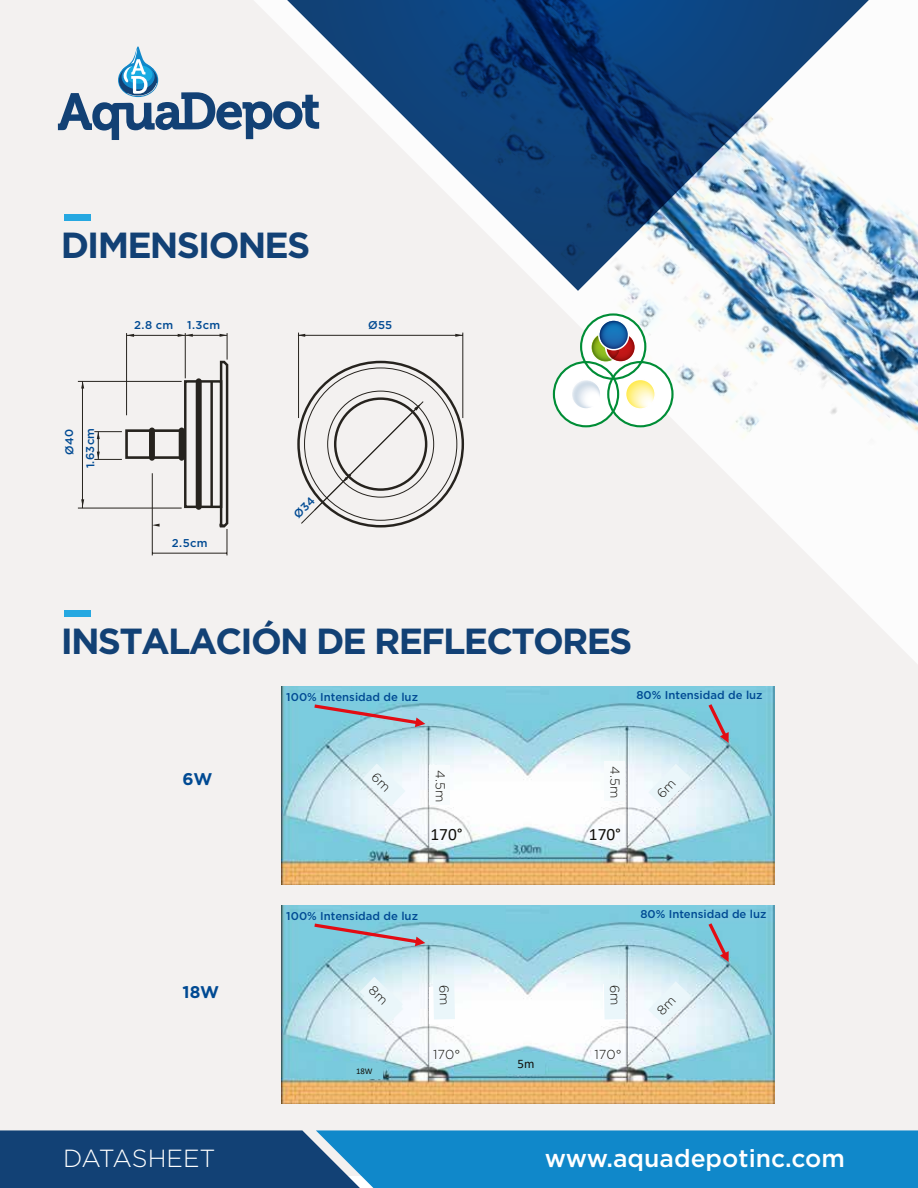
<style>
.page{position:relative;width:918px;height:1188px;background:#fff}
.page>*{position:absolute;margin:0;border:0;box-sizing:border-box;transform-origin:0 0}
.t1{font:700 36.3px "Gotham";letter-spacing:-.05em;color:#124175}
.t2{font:500 24.75px "Gotham";color:#fff}
.t3{font:300 24.75px "Gotham";letter-spacing:-.01em;color:#fff}
.t4{font:17.4px "Calibri";color:#12100b}
.t5{font:700 16.95px "Gotham";color:#004a93}
.t6{font:300 13.05px "Gotham";color:#12100b}
.t7{font:13.05px "Calibri";color:#12100b}
.t8{font:500 11.4px/20.7px "Gotham";color:#004a93;text-align:right}
.t9{font:8.7px "Calibri";color:#12100b}
</style>
<div class="page">
<div style="left:0;top:0;width:918px;height:1176px;background:#f3f1f0"></div>
<img style="left:206px;top:0;width:712px;height:664px">
<svg style="left:58px;top:46px;width:261px;height:94px"></svg>
<svg style="left:0;top:1130px;width:918px;height:58px;background:#1571ac"></svg>
<div style="left:64px;top:214px;width:27px;height:7px;background:#26a8e1"></div>
<div style="left:64px;top:610px;width:27px;height:7px;background:#26a8e1"></div>
<div style="left:184px;top:380px;width:38px;height:128px;border:2px solid #26231e"></div>
<div style="left:196px;top:378px;width:6px;height:132px;background:#26231e;border-radius:3px"></div>
<hr style="left:126px;top:333px;width:1px;height:82px;background:#26231e">
<hr style="left:185px;top:333px;width:1px;height:45px;background:#26231e">
<hr style="left:127px;top:335px;width:58px;height:1px;background:#26231e">
<svg style="left:127px;top:334px;width:7px;height:3px"></svg>
<hr style="left:186px;top:335px;width:41px;height:1px;background:#26231e">
<svg style="left:178px;top:334px;width:15px;height:3px"></svg>
<hr style="left:152px;top:553px;width:75px;height:1px;background:#26231e">
<hr style="left:152px;top:473px;width:1px;height:82px;background:#26231e">
<svg style="left:152px;top:524px;width:8px;height:3px"></svg>
<svg style="left:219px;top:333px;width:11px;height:222px"></svg>
<hr style="left:82px;top:381px;width:1px;height:127px;background:#26231e">
<hr style="left:78px;top:508px;width:104px;height:1px;background:#26231e">
<hr style="left:78px;top:381px;width:104px;height:1px;background:#26231e">
<svg style="left:81px;top:381px;width:3px;height:8px"></svg>
<hr style="left:210px;top:381px;width:3px;height:125px;background:#26231e">
<hr style="left:298px;top:335px;width:165px;height:1px;background:#26231e">
<hr style="left:462px;top:333px;width:1px;height:85px;background:#26231e">
<hr style="left:298px;top:333px;width:1px;height:85px;background:#26231e">
<svg style="left:299px;top:334px;width:6px;height:3px"></svg>
<svg style="left:455px;top:334px;width:8px;height:3px"></svg>
<div style="left:149px;top:428px;width:6px;height:33px;background:#26231e;border-radius:3px"></div>
<div style="left:179px;top:428px;width:6px;height:33px;background:#26231e;border-radius:3px"></div>
<div style="left:125px;top:429px;width:61px;height:30px;border:3px solid #26231e"></div>
<svg style="left:94px;top:431px;width:28px;height:29px"></svg>
<svg style="left:553px;top:313px;width:121px;height:114px"></svg>
<img style="left:281px;top:686px;width:493px;height:199px">
<svg style="left:311px;top:702px;width:114px;height:25px;background:#92b3c2"></svg>
<svg style="left:706px;top:701px;width:23px;height:42px"></svg>
<div style="left:429px;top:765px;width:21px;height:40px;background:#f7fbfc"></div>
<div style="left:604px;top:761px;width:21px;height:40px;background:#f7fbfc"></div>
<img style="left:281px;top:905px;width:493px;height:199px">
<svg style="left:311px;top:921px;width:114px;height:25px;background:#92b3c2"></svg>
<svg style="left:706px;top:920px;width:23px;height:42px"></svg>
<div style="left:429px;top:987px;width:21px;height:37px;background:#fefeff"></div>
<div style="left:603px;top:984px;width:21px;height:37px;background:#fefeff"></div>
<div style="left:508px;top:1053px;width:36px;height:21px;background:#7ccbdc"></div>
<div style="left:346px;top:1063px;width:37px;height:16px;background:#7ccbdc"></div>
<svg style="left:293px;top:400px;width:132px;height:125px"></svg>
<svg style="left:362px;top:764px;width:43px;height:42px"></svg>
<svg style="left:648px;top:764px;width:43px;height:43px"></svg>
<svg style="left:433px;top:979px;width:22px;height:40px"></svg>
<svg style="left:604px;top:979px;width:22px;height:40px"></svg>
<svg style="left:360px;top:977px;width:43px;height:47px"></svg>
<svg style="left:648px;top:981px;width:43px;height:43px"></svg>
<h1 class="t1" style="left:61px;top:224px;width:251px">DIMENSIONES</h1>
<p class="t8" style="left:59px;top:469px;width:42px;rotate:-91deg">Ø40<br>1.63cm</p>
<p class="t8" style="left:134px;top:315px;width:88px">2.8 cm 1.3cm</p>
<p class="t8" style="left:172px;top:532px;width:37px">2.5cm</p>
<p class="t8" style="left:368px;top:315px;width:26px">Ø55</p>
<h1 class="t1" style="left:61px;top:620px;width:573px">INSTALACIÓN DE REFLECTORES</h1>
<h3 class="t5" style="left:183px;top:770px;width:32px">6W</h3>
<h3 class="t5" style="left:183px;top:982px;width:38px">18W</h3>
<p class="t8" style="left:286px;top:686px;width:133px">100% Intensidad de luz</p>
<p class="t8" style="left:637px;top:684px;width:128px">80% Intensidad de luz</p>
<p class="t6" style="left:449px;top:770px;width:33px;rotate:90deg">4.5m</p>
<p class="t6" style="left:623px;top:766px;width:33px;rotate:90deg">4.5m</p>
<h3 class="t4" style="left:431px;top:822px;width:34px">170°</h3>
<h3 class="t4" style="left:589px;top:822px;width:34px">170°</h3>
<p class="t8" style="left:286px;top:905px;width:133px">100% Intensidad de luz</p>
<p class="t8" style="left:640px;top:903px;width:128px">80% Intensidad de luz</p>
<p class="t9" style="left:356px;top:1065px;width:18px">18W</p>
<p class="t7" style="left:449px;top:993px;width:18px;rotate:90deg">6m</p>
<p class="t7" style="left:623px;top:989px;width:18px;rotate:90deg">6m</p>
<p class="t6" style="left:433px;top:1046px;width:29px">170°</p>
<p class="t6" style="left:594px;top:1046px;width:29px">170°</p>
<p class="t7" style="left:518px;top:1054px;width:18px">5m</p>
<h2 class="t3" style="left:63px;top:1143px;width:154px">DATASHEET</h2>
<h2 class="t2" style="left:545px;top:1142px;width:302px">www.aquadepotinc.com</h2>
</div>
